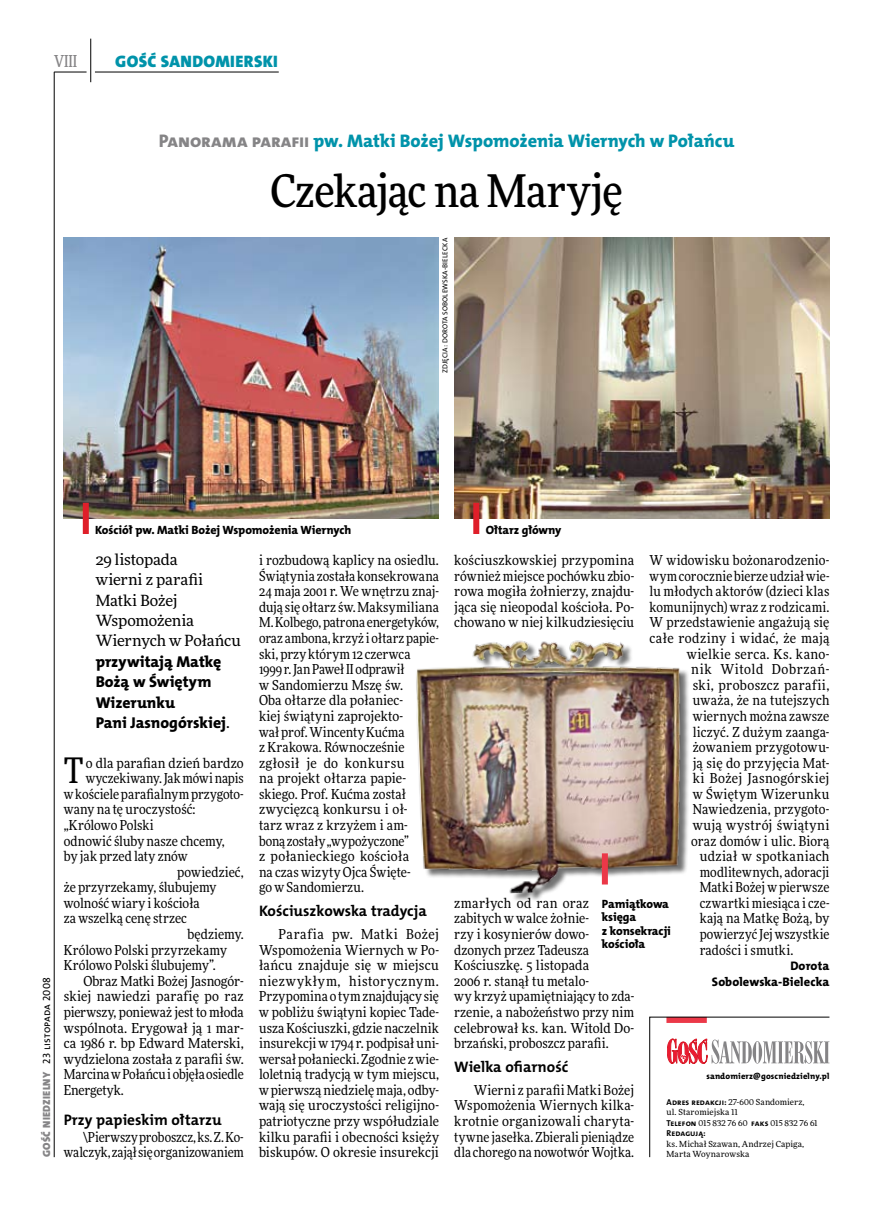
<style>
.page{position:relative;width:872px;height:1221px;background:#fff}
.page>*{position:absolute;margin:0;border:0;box-sizing:border-box;transform-origin:0 0}
.t1{font:500 45px "Freeday Narrow";letter-spacing:-.015em;color:#000}
.t2{font:35.25px "Freeday Narrow News";color:#000}
.t3{font:18.3px "The Mix HP8 Ex Bld";letter-spacing:-.005em;color:#0093aa}
.t4{font:16.65px "The Mix HP9 Blk";letter-spacing:.02em;color:#0093aa}
.t5{font:500 16.5px "Freeday Narrow";color:#858486;scale:.9 1}
.t6{font:15.75px/20.4px "The Mix HP8 Ex Bld";color:#000}
.t7{font:15.45px/20.4px "Freeday News";letter-spacing:-.01em;color:#000}
.t8{font:15.3px "The Mix HP7 Bld";color:#000}
.t9{font:13.8px/15.6px "Freeday Narrow News";letter-spacing:.005em;color:#000;text-align:justify}
.t10{font:13.8px "Freeday Narrow News";letter-spacing:.025em;color:#000}
.t11{font:13.8px "Freeday Narrow News";letter-spacing:.03em;color:#000}
.t12{font:13.8px "Freeday Narrow News";letter-spacing:.045em;color:#000}
.t13{font:12.45px/15.6px "The Mix HP8 Ex Bld";letter-spacing:.005em;color:#000;text-align:right}
.t14{font:12px/13.5px "The Mix HP8 Ex Bld";letter-spacing:-.005em;color:#000}
.t15{font:10.5px "The Mix HP5 Plain";letter-spacing:.015em;color:#000}
.t16{font:8.55px "The Mix HP8 Ex Bld";letter-spacing:.02em;color:#000}
.t17{font:8.55px "The Mix HP7 Bld";color:#000}
.t18{font:8.4px/10.5px "Freeday News";letter-spacing:.01em;color:#000}
.t19{font:7.2px "The Mix HP5 Plain";letter-spacing:.015em;color:#000}
.s1{color:#858486}
.s2{font-family:"The Mix HP9 Blk";color:#858486}
.s3{font-family:"Freeday News";font-size:15.45px}
.s4{font-family:"The Mix HP7 Bld";font-size:8.55px}
</style>
<div class="page">
<hr style="left:54px;top:72px;width:1px;height:1085px;background:#000">
<hr style="left:90px;top:39px;width:1px;height:43px;background:#000">
<hr style="left:54px;top:72px;width:33px;height:1px;background:#000">
<hr style="left:95px;top:72px;width:184px;height:1px;background:#000">
<img style="left:64px;top:238px;width:375px;height:280px">
<img style="left:454px;top:238px;width:375px;height:280px">
<img style="left:416px;top:640px;width:273px;height:257px">
<div style="left:83px;top:503px;width:6px;height:31px;background:#df1f2a"></div>
<div style="left:473px;top:503px;width:6px;height:31px;background:#df1f2a"></div>
<div style="left:602px;top:853px;width:6px;height:31px;background:#eb3848"></div>
<svg style="left:649px;top:1016px;width:181px;height:141px"></svg>
<p class="t5" style="left:54px;top:50px;width:27px">VIII</p>
<p class="t4" style="left:115px;top:50px;width:164px">GOŚĆ SANDOMIERSKI</p>
<h3 class="t3" style="left:159px;top:129px;width:577px"><span class="s1">Panorama parafii</span> pw. Matki Bożej Wspomożenia Wiernych w Połańcu</h3>
<h1 class="t1" style="left:270px;top:163px;width:354px">Czekając na Maryję</h1>
<p class="t19" style="left:440px;top:373px;width:136px;rotate:-90deg">zdjęcia: Dorota Sobolewska-Bi elecka</p>
<p class="t15" style="left:40px;top:1156px;width:181px;rotate:-90deg"><span class="s2">GOŚĆ NIEDZIELNY</span> 23 listopada 2008</p>
<p class="t14" style="left:95px;top:523px;width:258px">Kościół pw. Matki Bożej Wspomożenia Wiernych</p>
<p class="t14" style="left:485px;top:523px;width:77px">Ołtarz główny</p>
<p class="t7" style="left:96px;top:548px;width:147px">29 listopada<br>wierni z parafii<br>Matki Bożej<br>Wspomożenia<br>Wiernych w Połańcu</p>
<p class="t6" style="left:96px;top:651px;width:136px">przywitają Matkę<br>Bożą w Świętym<br>Wizerunku<br>Pani Jasnogórskiej<span class="s3">.</span></p>
<h2 class="t2" style="left:64px;top:749px;width:21px">T</h2>
<p class="t9" style="left:86px;top:754px;width:159px">o dla parafian dzień bardzo</p>
<p class="t9" style="left:86px;top:770px;width:159px">wyczekiwany. Jak mówi napis</p>
<p class="t9" style="left:64px;top:786px;width:181px">wkościele parafialnym przygoto-</p>
<p class="t9" style="left:64px;top:801px;width:133px">wany na tę uroczystość:</p>
<p class="t9" style="left:64px;top:817px;width:92px">„Królowo Polski</p>
<p class="t9" style="left:64px;top:832px;width:163px">odnowić śluby nasze chcemy,</p>
<p class="t9" style="left:64px;top:848px;width:125px">by jak przed laty znów</p>
<p class="t9" style="left:177px;top:863px;width:68px">powiedzieć,</p>
<p class="t9" style="left:64px;top:879px;width:154px">że przyrzekamy, ślubujemy</p>
<p class="t9" style="left:64px;top:895px;width:137px">wolność wiary i kościoła</p>
<p class="t9" style="left:64px;top:910px;width:125px">za wszelką cenę strzec</p>
<p class="t9" style="left:187px;top:926px;width:58px">będziemy.</p>
<p class="t9" style="left:64px;top:941px;width:165px">Królowo Polski przyrzekamy</p>
<p class="t9" style="left:64px;top:957px;width:154px">Królowo Polski ślubujemy”.</p>
<p class="t9" style="left:83px;top:972px;width:162px">Obraz Matki Bożej Jasnogór-</p>
<p class="t9" style="left:64px;top:988px;width:181px">skiej nawiedzi parafię po raz</p>
<p class="t9" style="left:64px;top:1004px;width:181px">pierwszy, ponieważ jest to młoda</p>
<p class="t9" style="left:64px;top:1019px;width:181px">wspólnota. Erygował ją 1 mar-</p>
<p class="t9" style="left:64px;top:1035px;width:181px">ca 1986 r. bp Edward Materski,</p>
<p class="t9" style="left:64px;top:1050px;width:181px">wydzielona została z parafii św.</p>
<p class="t9" style="left:64px;top:1066px;width:181px">Marcina wPołańcu iobjęła osiedle</p>
<p class="t9" style="left:64px;top:1081px;width:61px">Energetyk.</p>
<p class="t8" style="left:64px;top:1109px;width:159px">Przy papieskim ołtarzu</p>
<p class="t9" style="left:64px;top:1128px;width:181px;text-align:right">\Pierwszy proboszcz, ks.Z.Ko&shy;walczyk, zająłsię organizowaniem</p>
<p class="t9" style="left:259px;top:552px;width:181px;text-align:left">i rozbudową kaplicy na osiedlu.<br>Świątynia została konsekrowana<br>24 maja 2001 r. We wnętrzu znaj&shy;dują się ołtarz św. Maksymiliana<br>M.Kolbego, patrona energetyków, oraz ambona, krzyż i ołtarz papie&shy;ski, przy którym 12 czerwca<br>1999 r. Jan Paweł II odprawił<br>w Sandomierzu Mszę św.<br>Oba ołtarze dla połaniec-<br>kiej świątyni zaprojekto-<br>wał prof.Wincenty Kućma<br>z Krakowa. Równocześnie zgłosił je do konkursu<br>na projekt ołtarza papie&shy;skiego. Prof. Kućma został zwycięzcą konkursu i oł-<br>tarz wraz z krzyżem i am-<br>boną zostały „wypożyczone”<br>z połanieckiego kościoła<br>na czas wizyty Ojca Święte-<br>go w Sandomierzu.</p>
<p class="t8" style="left:259px;top:901px;width:169px">Kościuszkowska tradycja</p>
<p class="t9" style="left:259px;top:926px;width:181px;text-indent:20px">Parafia pw. Matki Bożej Wspomożenia Wiernych w Po&shy;łańcu znajduje się w miejscu niezwykłym, historycznym.<br>Przypomina o tym znajdujący się w pobliżu świątyni kopiec Tade&shy;usza Kościuszki, gdzie naczelnik insurekcji w 1794 r. podpisał uni&shy;wersał połaniecki. Zgodnie zwie&shy;loletnią tradycją w tym miejscu, w pierwszą niedzielę maja, odby&shy;wają się uroczystości religijno&shy;patriotyczne przy współudziale kilku parafii i obecności księży biskupów. O okresie insurekcji</p>
<p class="t9" style="left:454px;top:552px;width:181px">kościuszkowskiej przypomina również miejsce pochówku zbio&shy;rowa mogiła żołnierzy, znajdu&shy;jąca się nieopodal kościoła. Po&shy;chowano w niej kilkudziesięciu</p>
<p class="t9" style="left:649px;top:552px;width:181px">W widowisku bożonarodzenio-</p>
<p class="t9" style="left:649px;top:568px;width:181px">wym corocznie bierze udział wie-</p>
<p class="t9" style="left:649px;top:583px;width:181px">lu młodych aktorów (dzieci klas</p>
<p class="t9" style="left:649px;top:599px;width:181px">komunijnych) wraz z rodzicami.</p>
<p class="t9" style="left:649px;top:614px;width:181px">W przedstawienie angażują się</p>
<p class="t11" style="left:649px;top:629px;width:181px">całe rodziny i widać, że mają</p>
<p class="t10" style="left:686px;top:645px;width:144px">wielkie serca. Ks. kano-</p>
<p class="t12" style="left:691px;top:660px;width:140px">nik Witold Dobrzań-</p>
<p class="t10" style="left:692px;top:676px;width:138px">ski, proboszcz parafii,</p>
<p class="t9" style="left:692px;top:692px;width:138px">uważa, że na tutejszych</p>
<p class="t9" style="left:692px;top:708px;width:138px">wiernych można zawsze</p>
<p class="t9" style="left:692px;top:723px;width:138px">liczyć. Z dużym zaanga-</p>
<p class="t9" style="left:692px;top:739px;width:138px">żowaniem przygotowu-</p>
<p class="t9" style="left:692px;top:754px;width:138px">ją się do przyjęcia Mat-</p>
<p class="t10" style="left:692px;top:769px;width:138px">ki Bożej Jasnogórskiej</p>
<p class="t10" style="left:692px;top:785px;width:138px">w Świętym Wizerunku</p>
<p class="t9" style="left:692px;top:801px;width:138px">Nawiedzenia, przygoto-</p>
<p class="t11" style="left:692px;top:816px;width:138px">wują wystrój świątyni</p>
<p class="t9" style="left:691px;top:832px;width:140px">oraz domów i ulic. Biorą</p>
<p class="t11" style="left:699px;top:847px;width:131px">udział w spotkaniach</p>
<p class="t9" style="left:699px;top:863px;width:131px">modlitewnych, adoracji</p>
<p class="t9" style="left:699px;top:879px;width:131px">Matki Bożej w pierwsze</p>
<p class="t9" style="left:699px;top:895px;width:131px">czwartki miesiąca i cze-</p>
<p class="t9" style="left:699px;top:910px;width:131px">kają na Matkę Bożą, by</p>
<p class="t9" style="left:699px;top:926px;width:131px">powierzyć Jej wszystkie</p>
<p class="t9" style="left:699px;top:941px;width:95px">radości i smutki.</p>
<p class="t13" style="left:712px;top:958px;width:119px">Dorota<br>Sobolewska-Bielecka</p>
<p class="t9" style="left:454px;top:895px;width:181px;text-align:left">zmarłych od ran oraz zabitych w walce żołnie-<br>rzy i kosynierów dowo&shy;dzonych przez Tadeusza<br>Kościuszkę. 5 listopada<br>2006 r. stanął tu metalo-<br>wy krzyż upamiętniający to zda&shy;rzenie, a nabożeństwo przy nim celebrował ks. kan. Witold Do&shy;brzański, proboszcz parafii.</p>
<p class="t8" style="left:454px;top:1057px;width:115px">Wielka ofiarność</p>
<p class="t9" style="left:454px;top:1081px;width:181px;text-indent:20px">Wierni z parafii Matki Bożej Wspomożenia Wiernych kilka&shy;krotnie organizowali charyta&shy;tywne jasełka. Zbierali pieniądze dla chorego na nowotwór Wojtka.</p>
<p class="t14" style="left:602px;top:897px;width:70px">Pamiątkowa księga<br>z konsekracji kościoła</p>
<p class="t16" style="left:706px;top:1070px;width:124px">sandomierz@goscniedzielny.pl</p>
<p class="t18" style="left:666px;top:1096px;width:153px"><span class="s4">Adres redakcji:</span> 27-600 Sandomierz,<br>ul. Staromiejska 11<br><span class="s4">Telefon</span> 015 832 76 60 <span class="s4">faks</span> 015 832 76 61</p>
<p class="t17" style="left:666px;top:1127px;width:41px">Redagują:</p>
<p class="t18" style="left:666px;top:1138px;width:139px">ks. Michał Szawan, Andrzej Capiga,<br>Marta Woynarowska</p>
</div>
